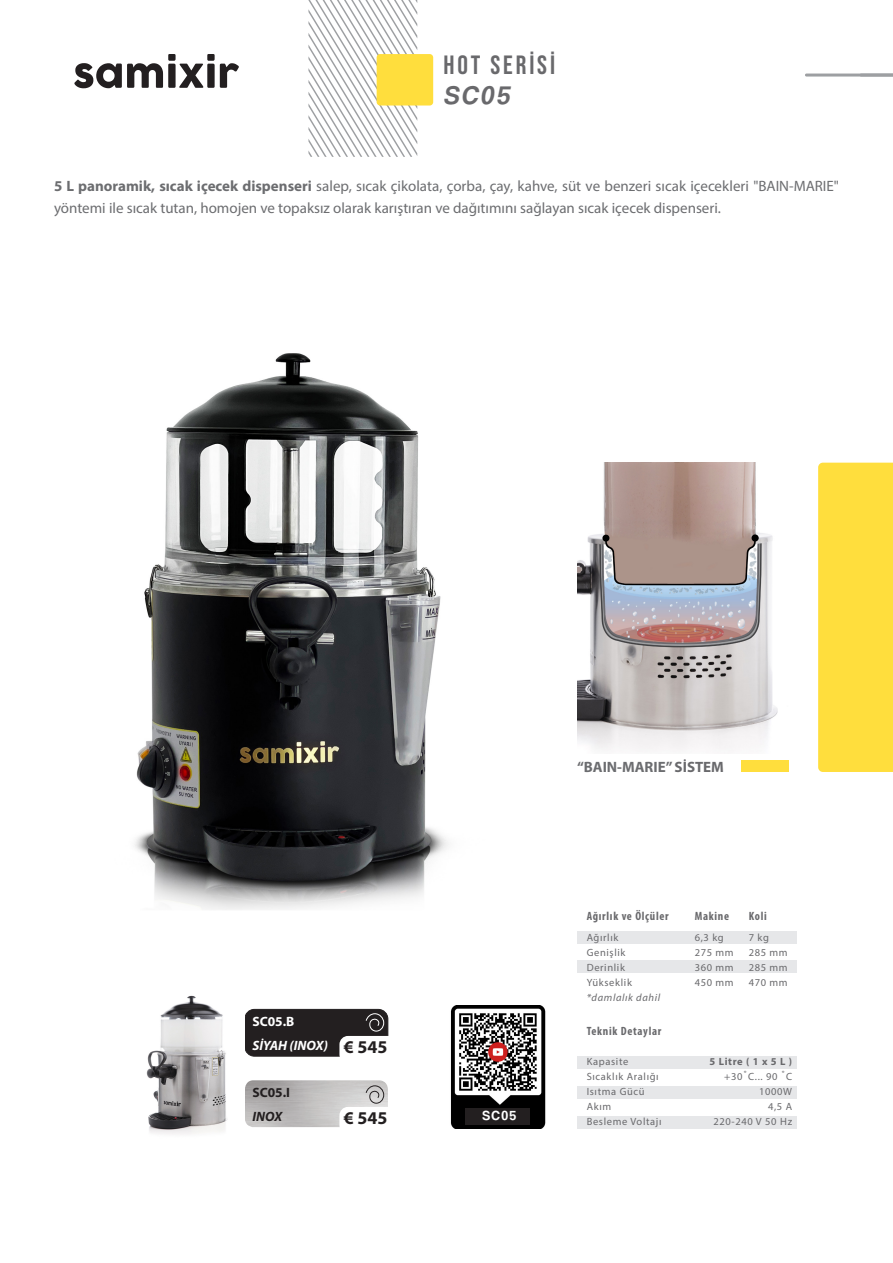
<style>
.page{position:relative;width:893px;height:1263px;background:#fff}
.page>*{position:absolute;margin:0;border:0;box-sizing:border-box;transform-origin:0 0}
.t1{font:26.4px "Bebas Neue";letter-spacing:.11em;color:#69696c}
.t2{font:italic 26.4px "Coolvetica Rg";color:#69696c}
.t3{font:700 18px "Myriad Pro";color:#231f20}
.t4{font:15px/22.5px "Myriad Pro";color:#6c6d70}
.t5{font:700 15px "Myriad Pro";color:#6c6d70}
.t6{font:13.65px "Coolvetica Rg";color:#fff}
.t7{font:italic 700 13.5px "Myriad Pro";color:#fff}
.t8{font:700 13.5px "Myriad Pro";color:#fff}
.t9{font:700 13.5px "Myriad Pro";color:#231f20}
.t10{font:italic 700 13.5px "Myriad Pro";color:#231f20}
.t11{font:700 condensed 12px "Myriad Pro";letter-spacing:.06em;color:#69696c}
.t12{font:10.5px "Myriad Pro";letter-spacing:.06em;color:#69696c}
.t13{font:italic 10.5px "Myriad Pro";letter-spacing:.06em;color:#69696c}
.t14{font:700 10.5px "Myriad Pro";letter-spacing:.06em;color:#69696c}
.s1{font-weight:700}
.s2{color:#69696c}
</style>
<div class="page">
<svg style="left:74px;top:54px;width:165px;height:34px"></svg>
<svg style="left:308px;top:0;width:109px;height:157px"></svg>
<div style="left:377px;top:54px;width:56px;height:52px;background:#ffde3d;border-radius:3px"></div>
<div style="left:245px;top:1009px;width:143px;height:47px;background:#231f20;border-radius:10px"></div>
<div style="left:244px;top:1009px;width:144px;height:47px;border:1px solid #231f20;border-radius:10px"></div>
<img style="left:134px;top:354px;width:315px;height:556px">
<div style="left:339px;top:1036px;width:89px;height:27px;background:#fff;border-radius:9px"></div>
<img style="left:146px;top:995px;width:81px;height:139px">
<div style="left:741px;top:760px;width:48px;height:12px;background:#ffde3d"></div>
<img style="left:577px;top:463px;width:201px;height:287px">
<div style="left:818px;top:463px;width:75px;height:309px;background:#ffde3d"></div>
<div style="left:577px;top:931px;width:220px;height:13px;background:#e6e7e9"></div>
<div style="left:577px;top:961px;width:220px;height:12px;background:#e6e7e9"></div>
<div style="left:577px;top:1056px;width:220px;height:13px;background:#e6e7e9"></div>
<div style="left:577px;top:1087px;width:220px;height:12px;background:#e6e7e9"></div>
<div style="left:577px;top:1116px;width:220px;height:13px;background:#e6e7e9"></div>
<svg style="left:805px;top:74px;width:88px;height:3px"></svg>
<svg style="left:365px;top:1085px;width:19px;height:19px"></svg>
<svg style="left:365px;top:1013px;width:19px;height:19px"></svg>
<img style="left:450px;top:1005px;width:96px;height:123px">
<div style="left:466px;top:1108px;width:64px;height:17px;background:#231f20"></div>
<p class="t1" style="left:443px;top:50px;width:113px">HOT SERİSİ</p>
<p class="t2" style="left:443px;top:80px;width:67px">SC05</p>
<p class="t4" style="left:54px;top:174px;width:786px"><span class="s1">5 L panoramik, sıcak içecek dispenseri</span> salep, sıcak çikolata, çorba, çay, kahve, süt ve benzeri sıcak içecekleri "BAIN-MARIE" yöntemi ile sıcak tutan, homojen ve topaksız olarak karıştıran ve dağıtımını sağlayan sıcak içecek dispenseri.</p>
<p class="t8" style="left:252px;top:1013px;width:43px">SC05.B</p>
<p class="t7" style="left:252px;top:1037px;width:77px">SİYAH (INOX)</p>
<p class="t9" style="left:252px;top:1083px;width:39px">SC05.I</p>
<p class="t10" style="left:252px;top:1107px;width:31px">INOX</p>
<p class="t3" style="left:344px;top:1035px;width:45px">€ 545</p>
<p class="t3" style="left:344px;top:1106px;width:45px">€ 545</p>
<p class="t6" style="left:482px;top:1107px;width:35px">SC05</p>
<p class="t5" style="left:577px;top:757px;width:148px">“BAIN-MARIE” <span class="s2">SİSTEM</span></p>
<p class="t11" style="left:587px;top:908px;width:84px">Ağırlık ve Ölçüler</p>
<p class="t11" style="left:695px;top:908px;width:36px">Makine</p>
<p class="t11" style="left:749px;top:908px;width:20px">Koli</p>
<p class="t12" style="left:587px;top:931px;width:33px">Ağırlık</p>
<p class="t12" style="left:695px;top:931px;width:31px">6,3 kg</p>
<p class="t12" style="left:749px;top:931px;width:22px">7 kg</p>
<p class="t12" style="left:587px;top:946px;width:40px">Genişlik</p>
<p class="t12" style="left:695px;top:946px;width:41px">275 mm</p>
<p class="t12" style="left:749px;top:946px;width:41px">285 mm</p>
<p class="t12" style="left:587px;top:961px;width:40px">Derinlik</p>
<p class="t12" style="left:695px;top:961px;width:41px">360 mm</p>
<p class="t12" style="left:749px;top:961px;width:41px">285 mm</p>
<p class="t12" style="left:587px;top:976px;width:47px">Yükseklik</p>
<p class="t12" style="left:695px;top:976px;width:41px">450 mm</p>
<p class="t12" style="left:749px;top:976px;width:41px">470 mm</p>
<p class="t13" style="left:587px;top:991px;width:75px">*damlalık dahil</p>
<p class="t11" style="left:587px;top:1024px;width:76px">Teknik Detaylar</p>
<p class="t12" style="left:587px;top:1055px;width:43px">Kapasite</p>
<p class="t14" style="left:710px;top:1055px;width:84px">5 Litre ( 1 x 5 L )</p>
<p class="t12" style="left:587px;top:1070px;width:74px">Sıcaklık Aralığı</p>
<p class="t12" style="left:724px;top:1070px;width:69px">+30˚C... 90 ˚C</p>
<p class="t12" style="left:587px;top:1085px;width:60px">Isıtma Gücü</p>
<p class="t12" style="left:759px;top:1085px;width:34px">1000W</p>
<p class="t12" style="left:587px;top:1100px;width:26px">Akım</p>
<p class="t12" style="left:768px;top:1100px;width:26px">4,5 A</p>
<p class="t12" style="left:587px;top:1115px;width:76px">Besleme Voltajı</p>
<p class="t12" style="left:713px;top:1115px;width:80px">220-240 V 50 Hz</p>
</div>
